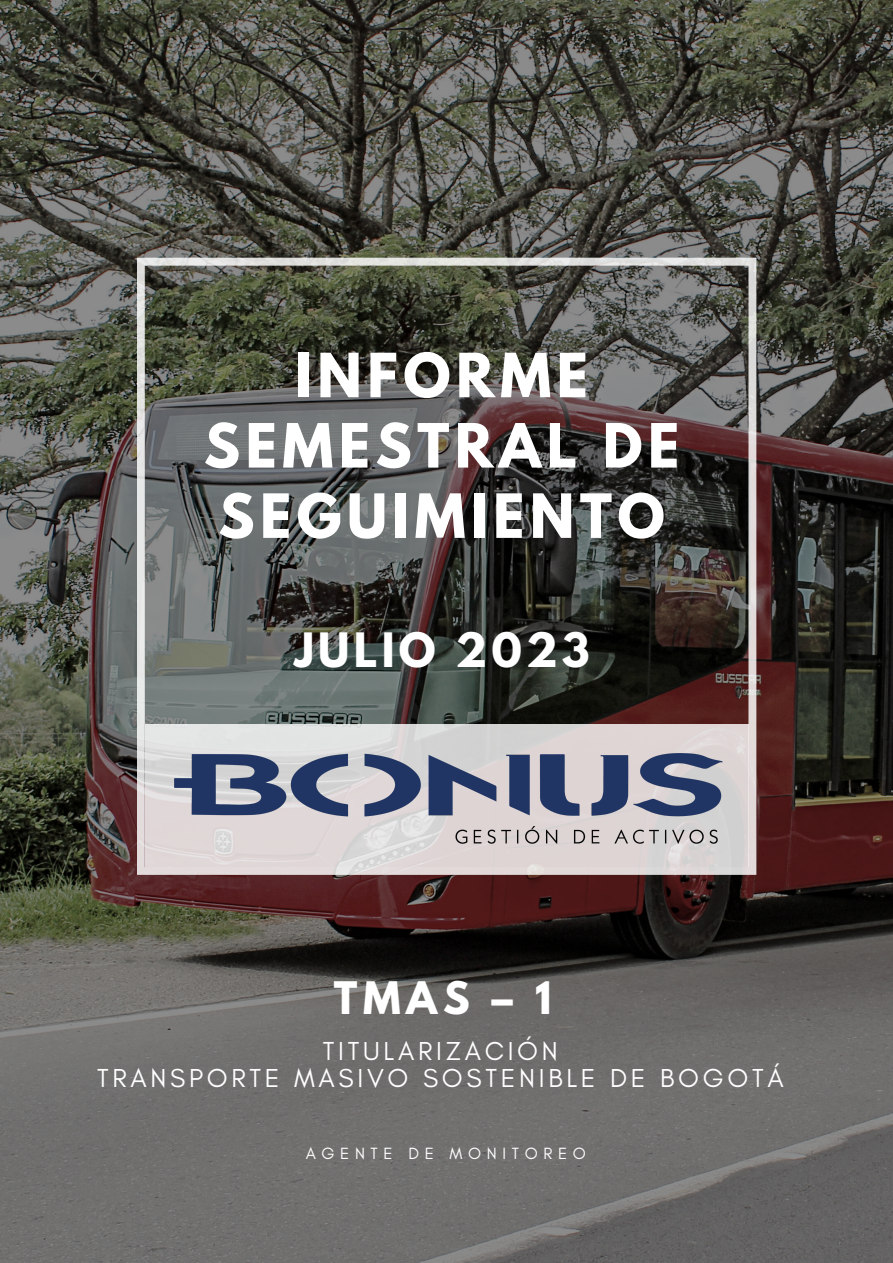
<style>
.page{position:relative;width:893px;height:1263px;background:#fff}
.page>*{position:absolute;margin:0;border:0;box-sizing:border-box;transform-origin:0 0}
.t1{font:700 54px/70.3px "League Spartan";letter-spacing:.1em;color:#fff}
.t2{font:700 42px "League Spartan";letter-spacing:.1em;color:#fff}
.t3{font:700 39.67px "League Spartan";color:#fff}
.t4{font:26.47px "Glacial Indifference";letter-spacing:.14em;color:#fff}
.t5{font:16.58px "Glacial Indifference";letter-spacing:.34em;color:#fff}
</style>
<div class="page">
<img style="left:0;top:0;width:893px;height:1263px">
<svg style="left:137px;top:258px;width:619px;height:617px;background:#555450"></svg>
<div style="left:145px;top:724px;width:603px;height:142px;background:linear-gradient(to right,#e0e0e0,#d9d2d1)"></div>
<img style="left:175px;top:753px;width:547px;height:94px">
<p class="t1" style="left:295px;top:347px;width:294px">INFORME</p>
<p class="t1" style="left:204px;top:417px;width:477px">SEMESTRAL DE<br>SEGUIMIENTO</p>
<p class="t2" style="left:294px;top:629px;width:297px">JULIO 2023</p>
<p class="t3" style="left:334px;top:978px;width:219px">TMAS – 1</p>
<p class="t4" style="left:323px;top:1035px;width:236px">TITULARIZACIÓN</p>
<p class="t4" style="left:97px;top:1062px;width:688px">TRANSPORTE MASIVO SOSTENIBLE DE BOGOTÁ</p>
<p class="t5" style="left:306px;top:1143px;width:282px">AGENTE DE MONITOREO</p>
</div>
